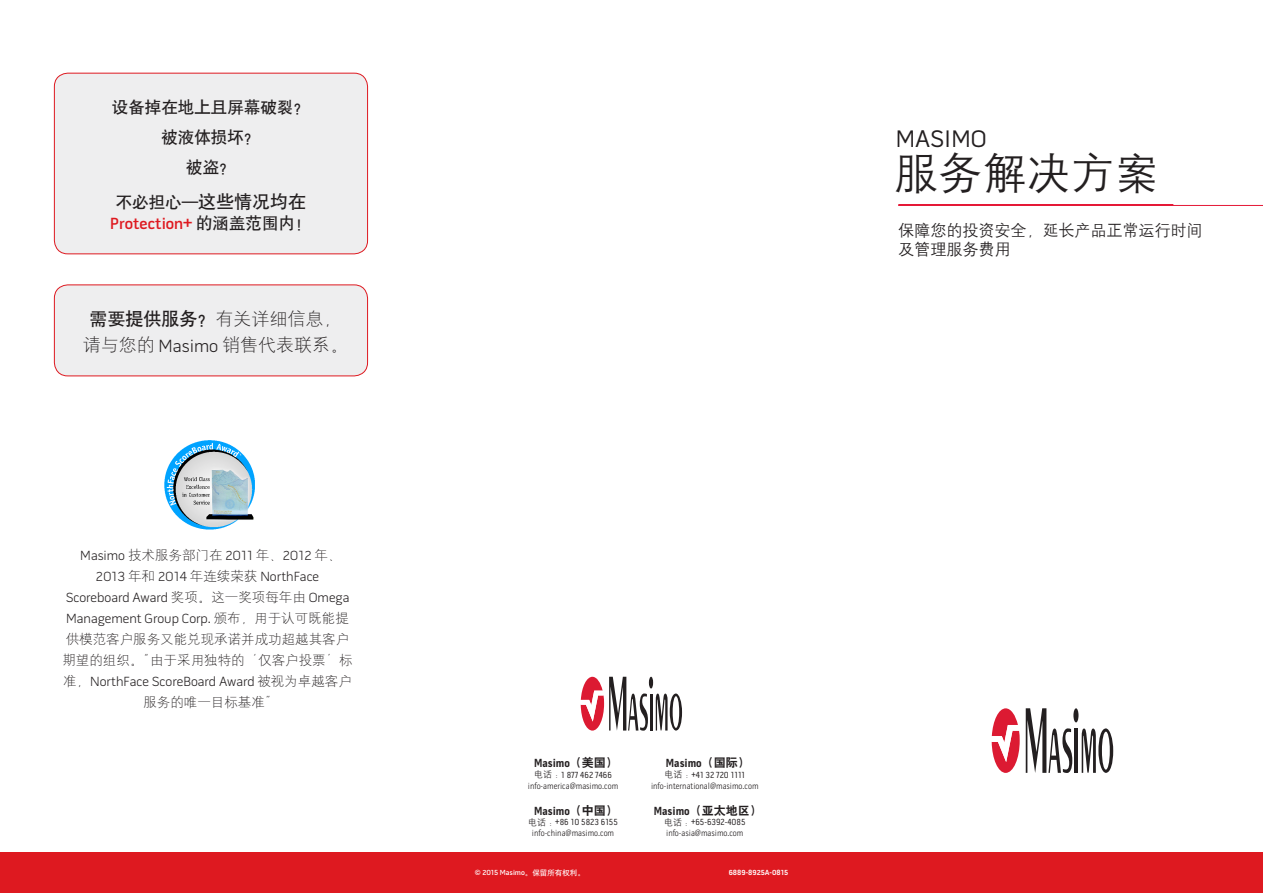
<style>
.page{position:relative;width:1263px;height:893px;background:#fff}
.page>*{position:absolute;margin:0;border:0;box-sizing:border-box;transform-origin:0 0}
.t1{font:44.1px "H Yg 2 gj";color:#231f20}
.Masimo_Title{font:24.45px "Pill Gothic 600 mg";color:#231f20}
.t2{font:18px/26.5px "H Yg 1 gj";color:#231f20;text-align:center}
.t3{font:18px "H Yb 1 gj";color:#231f20}
.t4{font:16.5px "H Yb 1 gj";color:#231f20}
.t5{font:600 16.5px "Pill Gothic 600 mg";color:#de1920}
.Subheader{font:16.2px/19.5px "H Yg 2 gj";letter-spacing:-.015em;color:#231f20}
.t6{font:300 13.5px/21px "Pill Gothic 600 mg";color:#231f20;text-align:center}
.t7{font:13.5px "H Yg 1 gj";color:#231f20}
.Address_Title{font:700 12px "Pill Gothic Cn 300 mg";color:#231f20}
.Address_Copy{font:300 9px "Pill Gothic Cn 300 mg";color:#231f20}
.t8{font:9px "Pill Gothic Cn 300 mg";color:#231f20}
.Copyright{font:600 7.5px "Pill Gothic 600 mg";color:#fff}
.Part_Number{font:700 7.5px "Pill Gothic 600 mg";color:#fff}
.s1{font-size:16.5px}
.s2{font-family:"H Yb 1 gj";font-weight:400;color:#231f20}
.s3{font-family:"H Yb 1 gj"}
.s4{font-family:"Pill Gothic 600 mg";font-weight:300}
.s5{font-family:"H Yg 1 gj";font-weight:400}
.s6{font-family:"H Yb 2 gj";font-weight:400}
.s7{font-family:"H Yg 2 gj"}
.s8{font-family:"H Yb 1 gj";font-weight:400}
</style>
<div class="page">
<hr style="left:898px;top:205px;width:365px;height:1px;background:#e51836">
<hr style="left:898px;top:204px;width:275px;height:2px;background:#e51836">
<svg style="left:992px;top:708px;width:28px;height:65px"></svg>
<div style="left:1073px;top:708px;width:5px;height:14px;background:#231f20;border-radius:50%"></div>
<hr style="left:1074px;top:729px;width:4px;height:44px;background:#231f20">
<svg style="left:1082px;top:728px;width:31px;height:45px"></svg>
<svg style="left:1026px;top:708px;width:46px;height:65px"></svg>
<div style="left:0;top:852px;width:1263px;height:41px;background:#de1920"></div>
<svg style="left:649px;top:677px;width:4px;height:11px"></svg>
<hr style="left:650px;top:694px;width:2px;height:36px;background:#231f20">
<svg style="left:656px;top:693px;width:26px;height:38px"></svg>
<svg style="left:581px;top:677px;width:67px;height:54px"></svg>
<img style="left:164px;top:440px;width:91px;height:90px">
<div style="left:54px;top:73px;width:314px;height:181px;background:#eeeeef;border-radius:14px"></div>
<div style="left:54px;top:73px;width:314px;height:181px;border:1px solid #de1920;border-radius:14px"></div>
<div style="left:54px;top:285px;width:314px;height:91px;background:#eeeeef;border-radius:14px"></div>
<div style="left:54px;top:284px;width:314px;height:92px;border:1px solid #de1920;border-radius:14px"></div>
<p class="t4" style="left:112px;top:98px;width:199px">设备掉在地上且屏幕破裂？</p>
<p class="t4" style="left:161px;top:128px;width:101px">被液体损坏？</p>
<p class="t4" style="left:186px;top:158px;width:51px">被盗？</p>
<p class="t3" style="left:116px;top:192px;width:192px"><span class="s1">不必担心—</span>这些情况均在</p>
<p class="t5" style="left:110px;top:217px;width:203px">Protection+ <span class="s2">的涵盖范围内！</span></p>
<p class="t2" style="left:83px;top:305px;width:267px"><span class="s3">需要提供服务？</span>有关详细信息，请与您的 <span class="s4">Masimo</span> 销售代表联系。</p>
<p class="t6" style="left:62px;top:546px;width:292px">Masimo <span class="s5">技术服务部门在</span> 2011 <span class="s5">年、</span>2012 <span class="s5">年、<br></span>2013 <span class="s5">年和</span> 2014 <span class="s5">年连续荣获</span> NorthFace<br>Scoreboard Award <span class="s5">奖项。这一奖项每年由</span> Omega<br>Management Group Corp. <span class="s5">颁布，用于认可既能提供模范客户服务又能兑现承诺并成功超越其客户期望的组织。“由于采用独特的‘仅客户投票’标准，</span>NorthFace ScoreBoard Award <span class="s5">被视为卓越客户</span></p>
<p class="t7" style="left:143px;top:695px;width:137px">服务的唯一目标基准”</p>
<p class="Masimo_Title" style="left:896px;top:129px;width:92px">MASIMO</p>
<p class="t1" style="left:894px;top:151px;width:266px">服务解决方案</p>
<p class="Subheader" style="left:898px;top:220px;width:306px">保障您的投资安全，延长产品正常运行时间及管理服务费用</p>
<p class="Address_Title" style="left:534px;top:758px;width:85px">Masimo<span class="s6">（美国）</span></p>
<p class="t8" style="left:534px;top:771px;width:79px"><span class="s7">电话：</span>1 877 462 7466</p>
<p class="Address_Copy" style="left:528px;top:782px;width:92px">info-america@masimo.com</p>
<p class="Address_Title" style="left:534px;top:806px;width:85px">Masimo<span class="s6">（中国）</span></p>
<p class="t8" style="left:528px;top:819px;width:91px"><span class="s7">电话：</span>+86 10 5823 6155</p>
<p class="Address_Copy" style="left:532px;top:829px;width:84px">info-china@masimo.com</p>
<p class="Address_Title" style="left:666px;top:758px;width:85px">Masimo<span class="s6">（国际）</span></p>
<p class="t8" style="left:664px;top:771px;width:82px"><span class="s7">电话：</span>+41 32 720 1111</p>
<p class="Address_Copy" style="left:651px;top:782px;width:109px">info-international@masimo.com</p>
<p class="Address_Title" style="left:654px;top:806px;width:109px">Masimo<span class="s6">（亚太地区）</span></p>
<p class="t8" style="left:664px;top:819px;width:83px"><span class="s7">电话：</span>+65-6392-4085</p>
<p class="Address_Copy" style="left:666px;top:829px;width:79px">info-asia@masimo.com</p>
<p class="Copyright" style="left:475px;top:870px;width:111px">© 2015 Masimo<span class="s8">。保留所有权利。</span></p>
<p class="Part_Number" style="left:729px;top:870px;width:61px">6889-8925A-0815</p>
</div>
